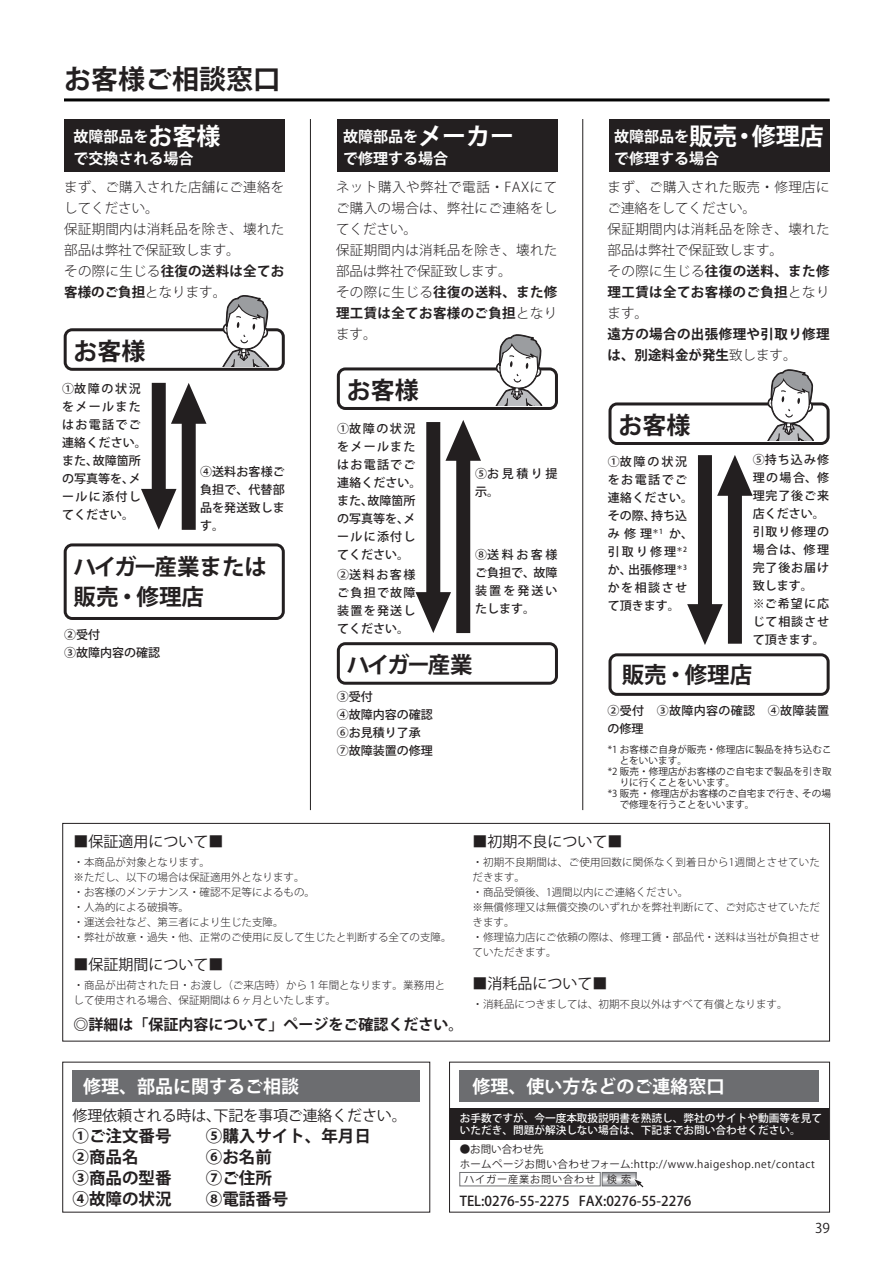
<style>
.page{position:relative;width:893px;height:1263px;background:#fff}
.page>*{position:absolute;margin:0;border:0;box-sizing:border-box;transform-origin:0 0}
.t1{font:700 27px "Koz Go Pr 6 N";color:#231f20}
.t2{font:700 24px "Koz Go Pr 6 N";color:#fff}
.t3{font:700 24px "Koz Go Pr 6 N";color:#231f20}
.t4{font:700 22.5px/30px "Koz Go Pr 6 N";color:#231f20}
.t5{font:700 18px "Koz Go Pr 6 N";color:#fff}
.t6{font:700 16.5px/21px "Koz Go Pr 6 N";color:#231f20}
.t7{font:15px "Koz Go Pr 6 N";color:#231f20}
.t8{font:700 15px/22.5px "Koz Go Pr 6 N";color:#fff}
.t9{font:700 15px "Koz Go Pr 6 N";color:#231f20}
.t10{font:300 13.5px/21px "Koz Go Pr 6 N";letter-spacing:.02em;color:#231f20}
.t11{font:500 13.5px "Koz Go Pr 6 N";color:#231f20}
.t12{font:700 13.5px/21px "Koz Go Pr 6 N";letter-spacing:.03em;color:#231f20}
.t13{font:13.5px "Koz Go Pr 6 N";color:#231f20}
.t14{font:500 12px/18px "Koz Go Pr 6 N";letter-spacing:.025em;color:#231f20;text-align:justify}
.t15{font:500 12px/18px "Koz Go Pr 6 N";letter-spacing:.075em;color:#231f20}
.t16{font:500 12px/18px "Koz Go Pr 6 N";letter-spacing:.125em;color:#231f20}
.t17{font:500 12px/18px "Koz Go Pr 6 N";letter-spacing:.115em;color:#231f20}
.t18{font:500 12px/18px "Koz Go Pr 6 N";letter-spacing:.105em;color:#231f20}
.t19{font:500 12px/18px "Koz Go Pr 6 N";color:#231f20}
.t20{font:500 10.65px/12px "Koz Go Pr 6 N";color:#fff}
.t21{font:300 10.5px/15px "Koz Go Pr 6 N";color:#231f20}
.t22{font:10.5px "Koz Go Pr 6 N";letter-spacing:.05em;color:#231f20}
.t23{font:10.5px "Koz Go Pr 6 N";color:#231f20}
.t24{font:10.05px "Koz Go Pr 6 N";letter-spacing:.085em;color:#231f20}
.t25{font:9.6px/10.9px "Koz Go Pr 6 N";color:#231f20}
.s1{font-size:24px}
.s2{font-weight:700}
.s3{font-size:15px}
.s4{font-weight:300}
</style>
<div class="page">
<svg style="left:64px;top:543px;width:221px;height:77px"></svg>
<hr style="left:64px;top:98px;width:766px;height:3px;background:#030303">
<div style="left:64px;top:119px;width:220px;height:52px;background:#231f20"></div>
<div style="left:337px;top:119px;width:220px;height:52px;background:#231f20"></div>
<div style="left:609px;top:119px;width:220px;height:52px;background:#231f20"></div>
<svg style="left:141px;top:383px;width:65px;height:147px"></svg>
<svg style="left:415px;top:420px;width:66px;height:213px"></svg>
<hr style="left:310px;top:119px;width:1px;height:691px;background:#231f20">
<hr style="left:582px;top:119px;width:1px;height:691px;background:#231f20">
<div style="left:73px;top:1070px;width:347px;height:31px;background:#6c6d70"></div>
<div style="left:460px;top:1070px;width:359px;height:31px;background:#6c6d70"></div>
<div style="left:450px;top:1108px;width:379px;height:31px;background:#231f20"></div>
<svg style="left:64px;top:295px;width:221px;height:76px"></svg>
<svg style="left:337px;top:642px;width:221px;height:43px"></svg>
<svg style="left:337px;top:334px;width:221px;height:76px"></svg>
<svg style="left:687px;top:455px;width:66px;height:190px"></svg>
<svg style="left:608px;top:653px;width:222px;height:43px"></svg>
<svg style="left:608px;top:369px;width:222px;height:76px"></svg>
<div style="left:62px;top:823px;width:768px;height:218px;border:1px solid #231f20"></div>
<div style="left:449px;top:1062px;width:381px;height:150px;border:1px solid #231f20"></div>
<div style="left:459px;top:1172px;width:142px;height:14px;background:#fff;border:1px solid #6c6d70"></div>
<svg style="left:604px;top:1174px;width:30px;height:10px"></svg>
<div style="left:602px;top:1172px;width:34px;height:14px;border:1px solid #6c6d70"></div>
<svg style="left:631px;top:1176px;width:13px;height:12px"></svg>
<h1 class="t1" style="left:64px;top:64px;width:217px">お客様ご相談窓口</h1>
<h3 class="t8" style="left:74px;top:125px;width:148px">故障部品を<span class="s1">お客様</span>で交換される場合</h3>
<p class="t10" style="left:64px;top:177px;width:222px">まず、ご購入された店舗にご連絡をしてください。<br>保証期間内は消耗品を除き、壊れた部品は弊社で保証致します。<br>その際に生じる<span class="s2">往復の送料は全てお客様のご負担</span>となります。</p>
<h2 class="t3" style="left:74px;top:338px;width:73px">お客様</h2>
<p class="t17" style="left:62px;top:380px;width:86px">①故障の状況をメールまたはお電話でご連絡ください。また、故障箇所の写真等を、メールに添付してください。</p>
<p class="t14" style="left:200px;top:463px;width:86px">④送料お客様ご負担で、代替部品を発送致します。</p>
<h3 class="t4" style="left:74px;top:552px;width:195px">ハイガー産業または販売・修理店</h3>
<p class="t19" style="left:64px;top:626px;width:97px">②受付<br>③故障内容の確認</p>
<h3 class="t8" style="left:343px;top:125px;width:172px">故障部品を<span class="s1">メーカー</span>で修理する場合</h3>
<p class="t10" style="left:336px;top:177px;width:223px">ネット購入や弊社で電話・FAXにてご購入の場合は、弊社にご連絡をしてください。<br>保証期間内は消耗品を除き、壊れた部品は弊社で保証致します。<br>その際に生じる<span class="s2">往復の送料、また修理工賃は全てお客様のご負担</span>となります。</p>
<h2 class="t3" style="left:347px;top:377px;width:74px">お客様</h2>
<p class="t18" style="left:337px;top:419px;width:86px">①故障の状況をメールまたはお電話でご連絡ください。また、故障箇所の写真等を、メールに添付してください。</p>
<p class="t14" style="left:337px;top:565px;width:80px">②送料お客様ご負担で故障装置を発送してください。</p>
<p class="t14" style="left:475px;top:464px;width:84px">⑤お見積り提示。</p>
<p class="t14" style="left:475px;top:545px;width:84px">⑧送料お客様ご負担で、故障装置を発送いたします。</p>
<h3 class="t4" style="left:347px;top:650px;width:127px">ハイガー産業</h3>
<p class="t19" style="left:337px;top:688px;width:97px">③受付<br>④故障内容の確認<br>⑥お見積り了承<br>⑦故障装置の修理</p>
<h2 class="t2" style="left:614px;top:123px;width:211px"><span class="s3">故障部品を</span>販売・修理店</h2>
<h3 class="t8" style="left:614px;top:148px;width:106px">で修理する場合</h3>
<p class="t10" style="left:608px;top:177px;width:224px">まず、ご購入された販売・修理店にご連絡をしてください。<br>保証期間内は消耗品を除き、壊れた部品は弊社で保証致します。<br>その際に生じる<span class="s2">往復の送料、また修理工賃は全てお客様のご負担</span>となります。</p>
<p class="t12" style="left:608px;top:324px;width:224px">遠方の場合の出張修理や引取り修理は、別途料金が発生<span class="s4">致します。</span></p>
<h2 class="t3" style="left:618px;top:412px;width:73px">お客様</h2>
<p class="t16" style="left:608px;top:453px;width:87px">①故障の状況をお電話でご連絡ください。その際、持ち込み修理<sup>＊1</sup> か、引取り修理<sup>＊2</sup>か、出張修理<sup>＊3</sup>かを相談させて頂きます。</p>
<p class="t15" style="left:753px;top:451px;width:78px">⑤持ち込み修理の場合、修理完了後ご来店ください。引取り修理の場合は、修理完了後お届け致します。<br>※ご希望に応じて相談させて頂きます。</p>
<h3 class="t4" style="left:622px;top:660px;width:132px">販売・修理店</h3>
<p class="t14" style="left:607px;top:702px;width:223px">②受付　③故障内容の確認　④故障装置の修理</p>
<p class="t25" style="left:608px;top:744px;width:225px">*1 お客様ご自身が販売・修理店に製品を持ち込むこ　 とをいいます。<br>*2 販売・修理店がお客様のご自宅まで製品を引き取　 りに行くことをいいます。<br>*3 販売・修理店がお客様のご自宅まで行き、その場　 で修理を行うことをいいます。</p>
<h3 class="t7" style="left:74px;top:833px;width:151px">■保証適用について■</h3>
<p class="t21" style="left:74px;top:855px;width:379px">・本商品が対象となります。<br>※ただし、以下の場合は保証適用外となります。<br>・お客様のメンテナンス・確認不足等によるもの。<br>・人為的による破損等。<br>・運送会社など、第三者により生じた支障。<br>・弊社が故意・過失・他、正常のご使用に反して生じたと判断する全ての支障。</p>
<h3 class="t7" style="left:74px;top:956px;width:151px">■保証期間について■</h3>
<p class="t21" style="left:74px;top:978px;width:373px">・商品が出荷された日・お渡し（ご来店時）から１年間となります。業務用として使用される場合、保証期間は６ヶ月といたします。</p>
<h3 class="t9" style="left:74px;top:1016px;width:391px">◎詳細は「保証内容について」ページをご確認ください。</h3>
<h3 class="t7" style="left:473px;top:833px;width:151px">■初期不良について■</h3>
<p class="t21" style="left:473px;top:855px;width:349px">・初期不良期間は、ご使用回数に関係なく到着日から1週間とさせていただきます。<br>・商品受領後、1週間以内にご連絡ください。<br>※無償修理又は無償交換のいずれかを弊社判断にて、ご対応させていただきます。<br>・修理協力店にご依頼の際は、修理工賃・部品代・送料は当社が負担させていただきます。</p>
<h3 class="t7" style="left:473px;top:975px;width:136px">■消耗品について■</h3>
<p class="t21" style="left:473px;top:996px;width:317px">・消耗品につきましては、初期不良以外はすべて有償となります。</p>
<h3 class="t5" style="left:83px;top:1076px;width:217px">修理、部品に関するご相談</h3>
<h3 class="t6" style="left:73px;top:1126px;width:100px">①ご注文番号<br>②商品名<br>③商品の型番<br>④故障の状況</h3>
<h3 class="t6" style="left:206px;top:1126px;width:166px">⑤購入サイト、年月日<br>⑥お名前<br>⑦ご住所<br>⑧電話番号</h3>
<h3 class="t7" style="left:73px;top:1107px;width:336px">修理依頼される時は、下記を事項ご連絡ください。</h3>
<h3 class="t5" style="left:473px;top:1076px;width:253px">修理、使い方などのご連絡窓口</h3>
<p class="t20" style="left:460px;top:1112px;width:364px">お手数ですが、今一度本取扱説明書を熟読し、弊社のサイトや動画等を見ていただき、問題が解決しない場合は、下記までお問い合わせください。</p>
<p class="t22" style="left:460px;top:1158px;width:357px">ホームページお問い合わせフォーム:http://www.haigeshop.net/contact</p>
<p class="t24" style="left:464px;top:1174px;width:169px">ハイガー産業お問い合わせ 検 索</p>
<p class="t23" style="left:460px;top:1143px;width:85px">●お問い合わせ先</p>
<p class="t11" style="left:460px;top:1193px;width:233px">TEL:0276-55-2275 FAX:0276-55-2276</p>
<p class="t13" style="left:815px;top:1220px;width:16px">39</p>
</div>
